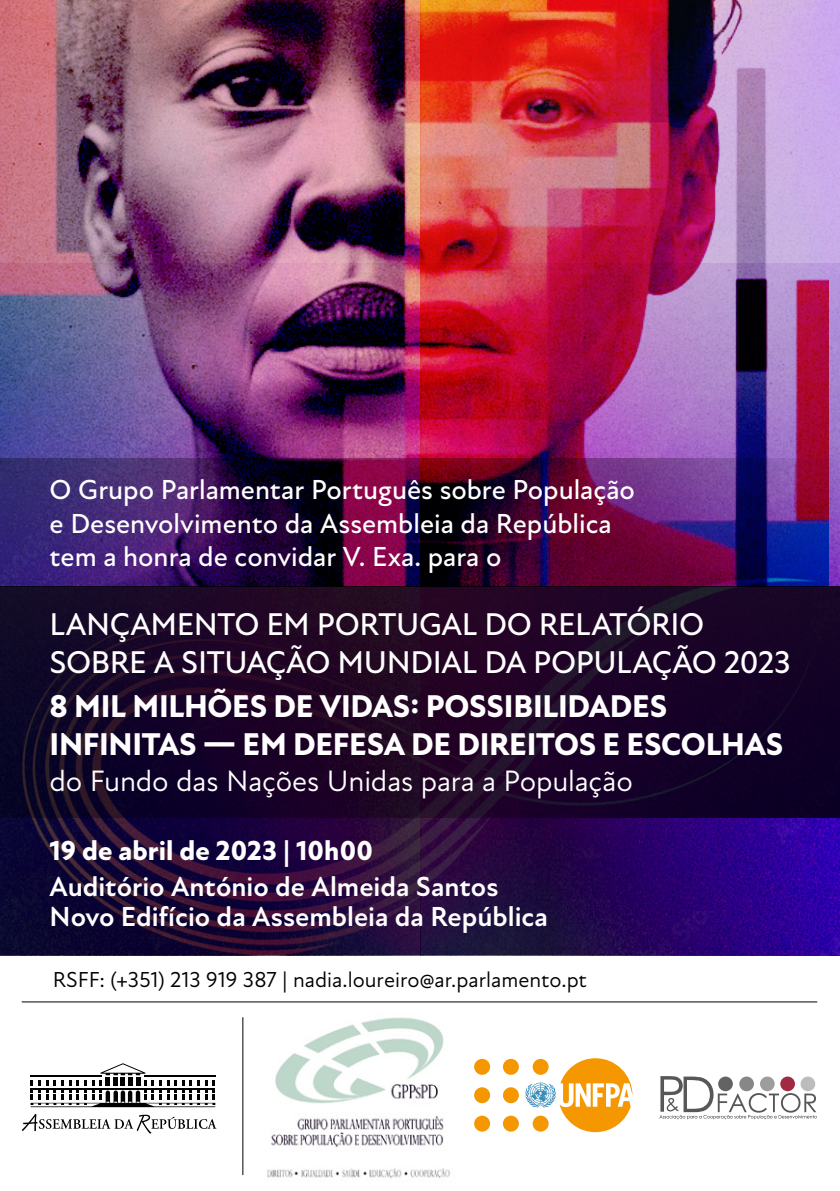
<style>
.page{position:relative;width:840px;height:1191px;background:#fff}
.page>*{position:absolute;margin:0;border:0;box-sizing:border-box;transform-origin:0 0}
.t1{font:800 32px/38.4px "New Atten";letter-spacing:-.01em;color:#fff}
.t2{font:500 32px/38.4px "New Atten";letter-spacing:-.015em;color:#fff}
.t3{font:30px "New Atten";letter-spacing:-.005em;color:#fff}
.t4{font:500 28px/33.6px "New Atten";color:#fff}
.t5{font:700 28px/30px "New Atten";color:#fff}
.t6{font:800 28px "New Atten";letter-spacing:.005em;color:#fff}
.t7{font:22px "New Atten";color:#000}
</style>
<div class="page">
<img style="left:0;top:0;width:827px;height:263px">
<img style="left:0;top:263px;width:839px;height:195px">
<svg style="left:22px;top:1113px;width:194px;height:20px"></svg>
<svg style="left:31px;top:1063px;width:184px;height:44px"></svg>
<hr style="left:31px;top:1075px;width:71px;height:1px;background:#000">
<hr style="left:144px;top:1075px;width:71px;height:1px;background:#000">
<div style="left:502px;top:1087px;width:16px;height:16px;background:#f49700;border-radius:50%"></div>
<div style="left:502px;top:1115px;width:16px;height:16px;background:#f49700;border-radius:50%"></div>
<div style="left:502px;top:1058px;width:16px;height:16px;background:#f49700;border-radius:50%"></div>
<div style="left:474px;top:1087px;width:16px;height:16px;background:#f49700;border-radius:50%"></div>
<div style="left:474px;top:1115px;width:16px;height:16px;background:#f49700;border-radius:50%"></div>
<div style="left:474px;top:1058px;width:16px;height:16px;background:#f49700;border-radius:50%"></div>
<svg style="left:525px;top:1058px;width:107px;height:74px"></svg>
<hr style="left:242px;top:1017px;width:1px;height:158px;background:#000">
<img style="left:267px;top:1017px;width:183px;height:162px">
<svg style="left:659px;top:1076px;width:157px;height:43px"></svg>
<div style="left:717px;top:1076px;width:15px;height:15px;background:#646363;border-radius:50%"></div>
<div style="left:738px;top:1076px;width:15px;height:15px;background:#878787;border-radius:50%"></div>
<div style="left:759px;top:1076px;width:15px;height:15px;background:#9d9d9c;border-radius:50%"></div>
<div style="left:779px;top:1076px;width:15px;height:15px;background:#a12941;border-radius:50%"></div>
<div style="left:800px;top:1076px;width:14px;height:15px;background:#bdbcbc;border-radius:50%"></div>
<svg style="left:0;top:586px;width:839px;height:232px;background:#190526"></svg>
<svg style="left:0;top:818px;width:839px;height:137px;background:#22074d"></svg>
<img style="left:0;top:458px;width:839px;height:128px">
<hr style="left:22px;top:1001px;width:794px;height:1px;background:#000">
<p class="t4" style="left:50px;top:473px;width:586px">O Grupo Parlamentar Português sobre População e Desenvolvimento da Assembleia da República tem a honra de convidar V. Exa. para o</p>
<p class="t2" style="left:50px;top:605px;width:742px">LANÇAMENTO EM PORTUGAL DO RELATÓRIO<br>SOBRE A SITUAÇÃO MUNDIAL DA POPULAÇÃO 2023</p>
<p class="t1" style="left:50px;top:687px;width:735px">8 MIL MILHÕES DE VIDAS: POSSIBILIDADES<br>INFINITAS — EM DEFESA DE DIREITOS E ESCOLHAS</p>
<p class="t3" style="left:50px;top:763px;width:584px">do Fundo das Nações Unidas para a População</p>
<p class="t6" style="left:50px;top:834px;width:325px">19 de abril de 2023 | 10h00</p>
<p class="t5" style="left:50px;top:872px;width:499px">Auditório António de Almeida Santos<br>Novo Edifício da Assembleia da República</p>
<p class="t7" style="left:53px;top:966px;width:535px">RSFF: (+351) 213 919 387 | nadia.loureiro@ar.parlamento.pt</p>
</div>
